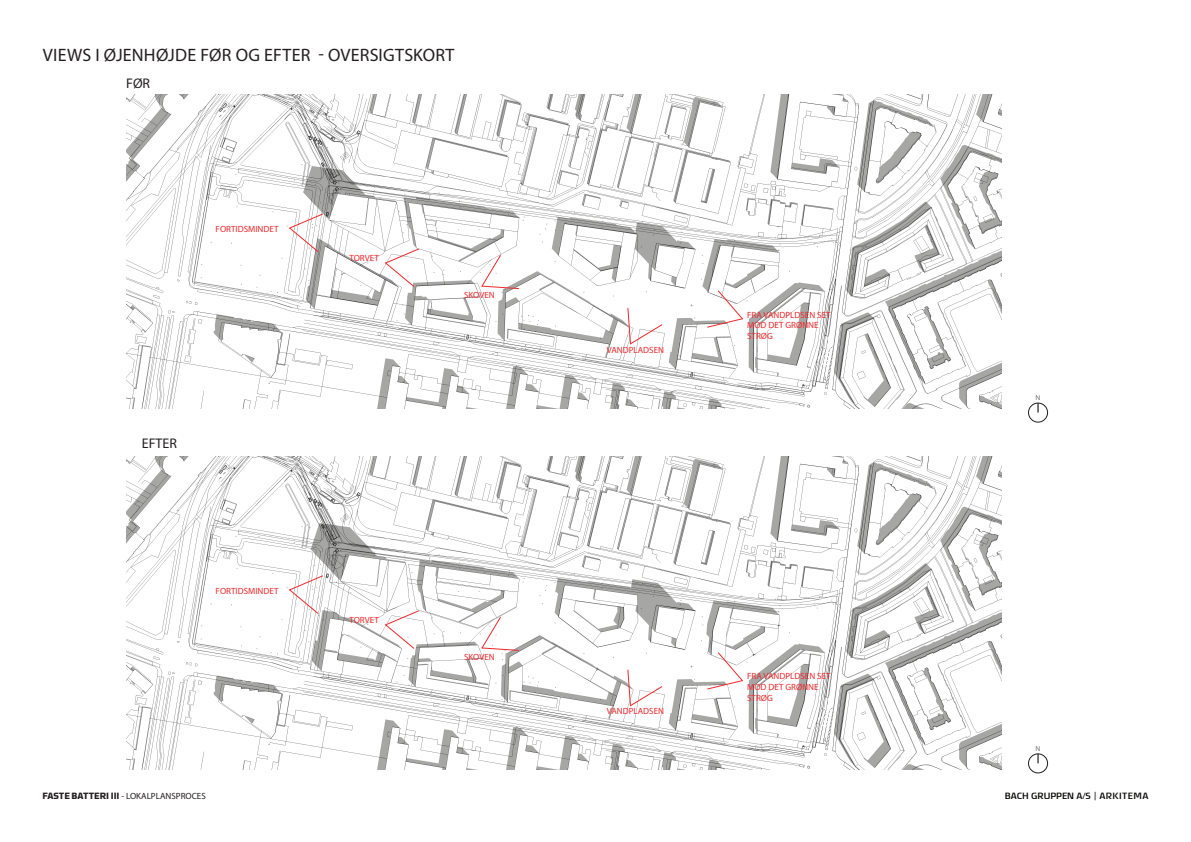
<style>
.page{position:relative;width:1191px;height:842px;background:#fff}
.page>*{position:absolute;margin:0;border:0;box-sizing:border-box;transform-origin:0 0}
.t1{font:18px "Myriad Pro";letter-spacing:.015em;color:#231f20}
.t2{font:14px "Myriad Pro";color:#231f20}
.t3{font:9px/10.8px "Myriad Pro";color:#ee292c}
.t4{font:9px "Myriad Pro";color:#231f20}
.t5{font:700 9px "Arkitema Sans";color:#040503}
.t6{font:300 6.7px "DIN Pro";color:#231f20}
.s1{font-family:"Arkitema Sans";font-weight:800}
</style>
<div class="page">
<img style="left:126px;top:95px;width:875px;height:313px">
<img style="left:126px;top:457px;width:875px;height:313px">
<div style="left:1028px;top:403px;width:19px;height:19px;border:1px solid #231f20;border-radius:50%"></div>
<div style="left:1028px;top:754px;width:19px;height:19px;border:1px solid #231f20;border-radius:50%"></div>
<svg style="left:288px;top:213px;width:36px;height:40px"></svg>
<svg style="left:384px;top:248px;width:36px;height:40px"></svg>
<svg style="left:480px;top:254px;width:40px;height:36px"></svg>
<svg style="left:706px;top:289px;width:38px;height:39px"></svg>
<svg style="left:288px;top:574px;width:36px;height:41px"></svg>
<svg style="left:384px;top:609px;width:36px;height:41px"></svg>
<svg style="left:480px;top:616px;width:40px;height:35px"></svg>
<svg style="left:706px;top:651px;width:38px;height:39px"></svg>
<svg style="left:627px;top:669px;width:36px;height:38px"></svg>
<svg style="left:627px;top:307px;width:36px;height:38px"></svg>
<h1 class="t1" style="left:43px;top:45px;width:413px">VIEWS I ØJENHØJDE FØR OG EFTER - OVERSIGTSKORT</h1>
<h2 class="t2" style="left:126px;top:75px;width:25px">FØR</h2>
<p class="t3" style="left:216px;top:223px;width:64px">FORTIDSMINDET</p>
<h2 class="t2" style="left:142px;top:435px;width:37px">EFTER</h2>
<p class="t3" style="left:216px;top:585px;width:64px">FORTIDSMINDET</p>
<p class="t3" style="left:349px;top:253px;width:31px">TORVET</p>
<p class="t3" style="left:349px;top:614px;width:31px">TORVET</p>
<p class="t3" style="left:464px;top:290px;width:32px">SKOVEN</p>
<p class="t3" style="left:464px;top:651px;width:32px">SKOVEN</p>
<p class="t3" style="left:607px;top:344px;width:59px">VANDPLADSEN</p>
<p class="t3" style="left:747px;top:309px;width:85px">FRA VANDPLDSEN SET<br>MOD DET GRØNNE<br>STRØG</p>
<p class="t3" style="left:607px;top:706px;width:59px">VANDPLADSEN</p>
<p class="t3" style="left:747px;top:671px;width:85px">FRA VANDPLDSEN SET<br>MOD DET GRØNNE<br>STRØG</p>
<p class="t6" style="left:1035px;top:394px;width:6px">N</p>
<p class="t6" style="left:1035px;top:745px;width:6px">N</p>
<p class="t4" style="left:43px;top:791px;width:165px"><span class="s1">FASTE BATTERI III</span> - LOKALPLANSPROCES</p>
<p class="t5" style="left:1005px;top:791px;width:145px">BACH GRUPPEN A/S | ARKITEMA</p>
</div>
